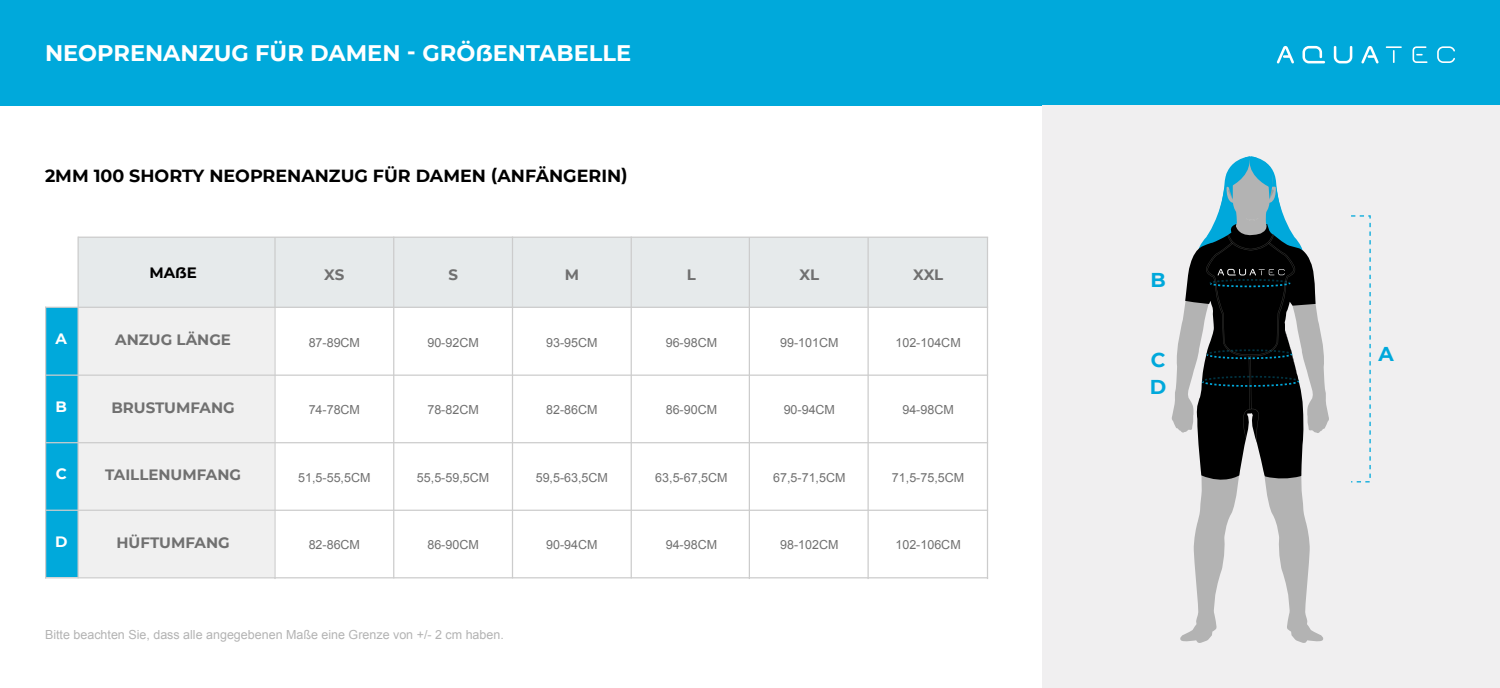
<style>
.page{position:relative;width:1500px;height:688px;background:#fff}
.page>*{position:absolute;margin:0;border:0;box-sizing:border-box;transform-origin:0 0}
.t1{font:700 22.5px "Montserrat";color:#fff}
.t2{font:700 20px "Montserrat";color:#00a8db}
.t3{font:700 17.5px "Montserrat";color:#000}
.t4{font:700 15px "Montserrat";color:#707070}
.t5{font:700 15px "Montserrat";color:#fff}
.t6{font:700 15px "Montserrat";color:#000}
.t7{font:12.5px "Arial";color:#707070}
.t8{font:12.5px "Arial";color:#808080}
</style>
<div class="page">
<div style="left:0;top:0;width:1500px;height:106px;background:#00a9db"></div>
<div style="left:1042px;top:106px;width:458px;height:582px;background:#f0eff0"></div>
<div style="left:78px;top:307px;width:196px;height:270px;background:#f0f0f0"></div>
<div style="left:79px;top:237px;width:909px;height:70px;background:#e6eaeb"></div>
<div style="left:45px;top:307px;width:33px;height:270px;background:#00a9db"></div>
<hr style="left:78px;top:236px;width:1px;height:342px;background:#ccc">
<hr style="left:78px;top:236px;width:910px;height:2px;background:#ccc">
<hr style="left:45px;top:306px;width:943px;height:2px;background:#ccc">
<hr style="left:45px;top:374px;width:943px;height:2px;background:#ccc">
<hr style="left:45px;top:442px;width:943px;height:1px;background:#ccc">
<hr style="left:45px;top:509px;width:943px;height:2px;background:#ccc">
<hr style="left:45px;top:577px;width:943px;height:1px;background:#ccc">
<hr style="left:274px;top:237px;width:2px;height:342px;background:#ccc">
<hr style="left:45px;top:306px;width:1px;height:272px;background:#ccc">
<hr style="left:393px;top:236px;width:1px;height:342px;background:#ccc">
<hr style="left:512px;top:236px;width:1px;height:342px;background:#ccc">
<hr style="left:631px;top:236px;width:1px;height:342px;background:#ccc">
<hr style="left:749px;top:237px;width:1px;height:342px;background:#ccc">
<hr style="left:868px;top:237px;width:1px;height:342px;background:#ccc">
<hr style="left:987px;top:237px;width:1px;height:342px;background:#ccc">
<svg style="left:1277px;top:46px;width:17px;height:17px"></svg>
<svg style="left:1361px;top:46px;width:18px;height:17px"></svg>
<svg style="left:1334px;top:46px;width:18px;height:17px"></svg>
<svg style="left:1303px;top:46px;width:22px;height:17px"></svg>
<svg style="left:1437px;top:46px;width:18px;height:17px"></svg>
<svg style="left:1413px;top:46px;width:15px;height:17px"></svg>
<svg style="left:1386px;top:46px;width:16px;height:17px"></svg>
<svg style="left:1351px;top:215px;width:20px;height:267px"></svg>
<svg style="left:1171px;top:156px;width:158px;height:487px"></svg>
<p class="t1" style="left:45px;top:37px;width:588px">NEOPRENANZUG FÜR DAMEN - GRÖẞENTABELLE</p>
<p class="t3" style="left:45px;top:163px;width:584px">2MM 100 SHORTY NEOPRENANZUG FÜR DAMEN (ANFÄNGERIN)</p>
<p class="t6" style="left:149px;top:261px;width:49px">MAẞE</p>
<p class="t4" style="left:324px;top:263px;width:22px">XS</p>
<p class="t4" style="left:448px;top:263px;width:11px">S</p>
<p class="t4" style="left:565px;top:263px;width:16px">M</p>
<p class="t4" style="left:687px;top:263px;width:11px">L</p>
<p class="t4" style="left:800px;top:263px;width:21px">XL</p>
<p class="t4" style="left:913px;top:263px;width:31px">XXL</p>
<p class="t5" style="left:56px;top:328px;width:13px">A</p>
<p class="t4" style="left:115px;top:329px;width:117px">ANZUG LÄNGE</p>
<p class="t7" style="left:309px;top:334px;width:53px">87-89CM</p>
<p class="t7" style="left:427px;top:334px;width:53px">90-92CM</p>
<p class="t7" style="left:546px;top:334px;width:53px">93-95CM</p>
<p class="t7" style="left:666px;top:334px;width:53px">96-98CM</p>
<p class="t7" style="left:780px;top:334px;width:60px">99-101CM</p>
<p class="t7" style="left:895px;top:334px;width:67px">102-104CM</p>
<p class="t5" style="left:56px;top:395px;width:13px">B</p>
<p class="t4" style="left:111px;top:396px;width:125px">BRUSTUMFANG</p>
<p class="t7" style="left:309px;top:401px;width:53px">74-78CM</p>
<p class="t7" style="left:427px;top:401px;width:53px">78-82CM</p>
<p class="t7" style="left:546px;top:401px;width:53px">82-86CM</p>
<p class="t7" style="left:666px;top:401px;width:53px">86-90CM</p>
<p class="t7" style="left:784px;top:401px;width:53px">90-94CM</p>
<p class="t7" style="left:902px;top:401px;width:53px">94-98CM</p>
<p class="t5" style="left:56px;top:463px;width:12px">C</p>
<p class="t4" style="left:105px;top:464px;width:137px">TAILLENUMFANG</p>
<p class="t7" style="left:298px;top:469px;width:74px">51,5-55,5CM</p>
<p class="t7" style="left:417px;top:469px;width:74px">55,5-59,5CM</p>
<p class="t7" style="left:536px;top:469px;width:74px">59,5-63,5CM</p>
<p class="t7" style="left:655px;top:469px;width:74px">63,5-67,5CM</p>
<p class="t7" style="left:773px;top:469px;width:74px">67,5-71,5CM</p>
<p class="t7" style="left:892px;top:469px;width:74px">71,5-75,5CM</p>
<p class="t5" style="left:55px;top:530px;width:14px">D</p>
<p class="t4" style="left:117px;top:531px;width:115px">HÜFTUMFANG</p>
<p class="t7" style="left:309px;top:536px;width:53px">82-86CM</p>
<p class="t7" style="left:427px;top:536px;width:53px">86-90CM</p>
<p class="t7" style="left:546px;top:536px;width:53px">90-94CM</p>
<p class="t7" style="left:666px;top:536px;width:53px">94-98CM</p>
<p class="t7" style="left:780px;top:536px;width:60px">98-102CM</p>
<p class="t7" style="left:895px;top:536px;width:67px">102-106CM</p>
<p class="t8" style="left:45px;top:625px;width:460px">Bitte beachten Sie, dass alle angegebenen Maße eine Grenze von +/- 2 cm haben.</p>
<p class="t2" style="left:1151px;top:265px;width:17px">B</p>
<p class="t2" style="left:1151px;top:345px;width:16px">C</p>
<p class="t2" style="left:1150px;top:372px;width:18px">D</p>
<p class="t2" style="left:1379px;top:339px;width:17px">A</p>
</div>
